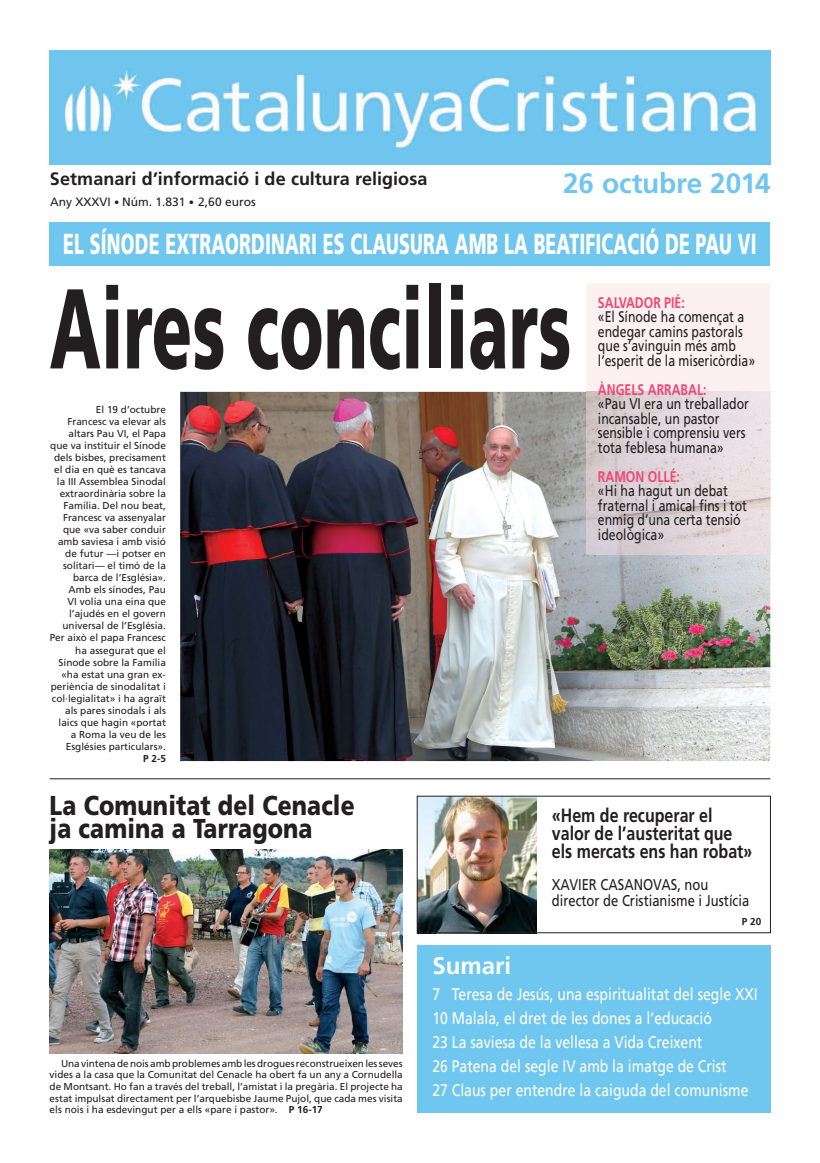
<style>
.page{position:relative;width:820px;height:1163px;background:#fff}
.page>*{position:absolute;margin:0;border:0;box-sizing:border-box;transform-origin:0 0}
.t1{font:900 113.2px "Frutiger";letter-spacing:.005em;color:#231f20;scale:.58 1}
.t2{font:900 28.9px "Frutiger";letter-spacing:.01em;color:#fff;scale:.61 1}
.t3{font:700 28px "Frutiger";letter-spacing:-.01em;color:#6fc6ef}
.t4{font:900 27.3px/23px "Frutiger";letter-spacing:.005em;color:#231f20;scale:.84 1}
.t5{font:700 24px "Frutiger";color:#fff}
.t6{font:700 19.2px/18px "Frutiger";color:#231f20;scale:.83 1}
.t7{font:700 18px "Frutiger";color:#231f20}
.t8{font:16.8px/24px "Frutiger";color:#fff;scale:.83 1}
.t9{font:15.6px/16px "Frutiger";color:#231f20;scale:.83 1}
.t10{font:15.4px/14.5px "Frutiger";color:#231f20;scale:.8 1}
.t11{font:12px "Frutiger";color:#231f20}
.t12{font:10px/12px "Frutiger";color:#231f20;text-align:right}
.t13{font:700 10px "Frutiger";color:#231f20}
.t14{font:5px "Zapf Dingbats ITC";color:#231f20}
.s1{font-weight:700;color:#f04777}
.s2{font-weight:700}
</style>
<div class="page">
<img style="left:417px;top:798px;width:119px;height:135px">
<img style="left:180px;top:392px;width:590px;height:369px">
<div style="left:586px;top:283px;width:184px;height:109px;background:#fdf0f1"></div>
<img style="left:586px;top:392px;width:184px;height:163px">
<img style="left:50px;top:50px;width:720px;height:115px">
<div style="left:417px;top:944px;width:353px;height:168px;background:#6fc6ef"></div>
<div style="left:50px;top:221px;width:720px;height:44px;background:#6fc6ef"></div>
<hr style="left:50px;top:778px;width:720px;height:1px;background:#231f20">
<img style="left:50px;top:849px;width:353px;height:204px">
<p class="t7" style="left:50px;top:168px;width:379px">Setmanari d’informació i de cultura religiosa</p>
<p class="t3" style="left:563px;top:167px;width:209px">26 octubre 2014</p>
<p class="t11" style="left:50px;top:195px;width:207px">Any XXXVI Núm. 1.831 2,60 euros</p>
<p class="t14" style="left:115px;top:200px;width:5px">●</p>
<p class="t14" style="left:189px;top:200px;width:5px">●</p>
<p class="t2" style="left:63px;top:226px;width:1137px">EL SÍNODE EXTRAORDINARI ES CLAUSURA AMB LA BEATIFICACIÓ DE PAU VI</p>
<p class="t1" style="left:50px;top:260px;width:900px">Aires conciliars</p>
<p class="t10" style="left:597px;top:295px;width:198px"><span class="s1">SALVADOR PIÉ:<br></span>«El Sínode ha començat a endegar camins pastorals que s’avinguin més amb l’esperit de la misericòrdia»</p>
<p class="t10" style="left:597px;top:382px;width:190px"><span class="s1">ÀNGELS ARRABAL:<br></span>«Pau VI era un treballador incansable, un pastor sensible i comprensiu vers tota feblesa humana»</p>
<p class="t10" style="left:597px;top:469px;width:188px"><span class="s1">RAMON OLLÉ:<br></span>«Hi ha hagut un debat fraternal i amical fins i tot enmig d’una certa tensió ideològica»</p>
<p class="t12" style="left:50px;top:403px;width:118px">El 19 d’octubre<br>Francesc va elevar als altars Pau VI, el Papa que va instituir el Sínode dels bisbes, precisament el dia en què es tancava la III Assemblea Sinodal extraordinària sobre la<br>Família. Del nou beat,<br>Francesc va assenyalar que «va saber conduir amb saviesa i amb visió de futur —i potser en solitari— el timó de la barca de l’Església».<br>Amb els sínodes, Pau<br>VI volia una eina que l’ajudés en el govern universal de l’Església.<br>Per això el papa Francesc ha assegurat que el<br>Sínode sobre la Família «ha estat una gran ex&shy;periència de sinodalitat i col·legialitat» i ha agraït als pares sinodals i als laics que hagin «portat<br>a Roma la veu de les<br>Esglésies particulars».<br><span class="s2">P 2-5</span></p>
<p class="t4" style="left:50px;top:792px;width:364px">La Comunitat del Cenacle ja camina a Tarragona</p>
<p class="t12" style="left:50px;top:1057px;width:354px;line-height:11.6px;text-align:justify;text-indent:11px">Una vintena de nois amb problemes amb les drogues reconstrueixen les seves vides a la casa que la Comunitat del Cenacle ha obert fa un any a Cornudella de Montsant. Ho fan a través del treball, l’amistat i la pregària. El projecte ha estat impulsat directament per l’arquebisbe Jaume Pujol, que cada mes visita els nois i ha esdevingut per a ells «pare i pastor». <span class="s2">P 16-17</span></p>
<p class="t6" style="left:551px;top:805px;width:243px">«Hem de recuperar el valor de l’austeritat que els mercats ens han robat»</p>
<p class="t9" style="left:551px;top:875px;width:239px">XAVIER CASANOVAS, nou director de Cristianisme i Justícia</p>
<p class="t13" style="left:741px;top:915px;width:21px">P 20</p>
<p class="t5" style="left:432px;top:951px;width:80px">Sumari</p>
<p class="t8" style="left:432px;top:982px;width:393px">7 Teresa de Jesús, una espiritualitat del segle XXI 10 Malala, el dret de les dones a l’educació<br>23 La saviesa de la vellesa a Vida Creixent<br>26 Patena del segle IV amb la imatge de Crist<br>27 Claus per entendre la caiguda del comunisme</p>
</div>
